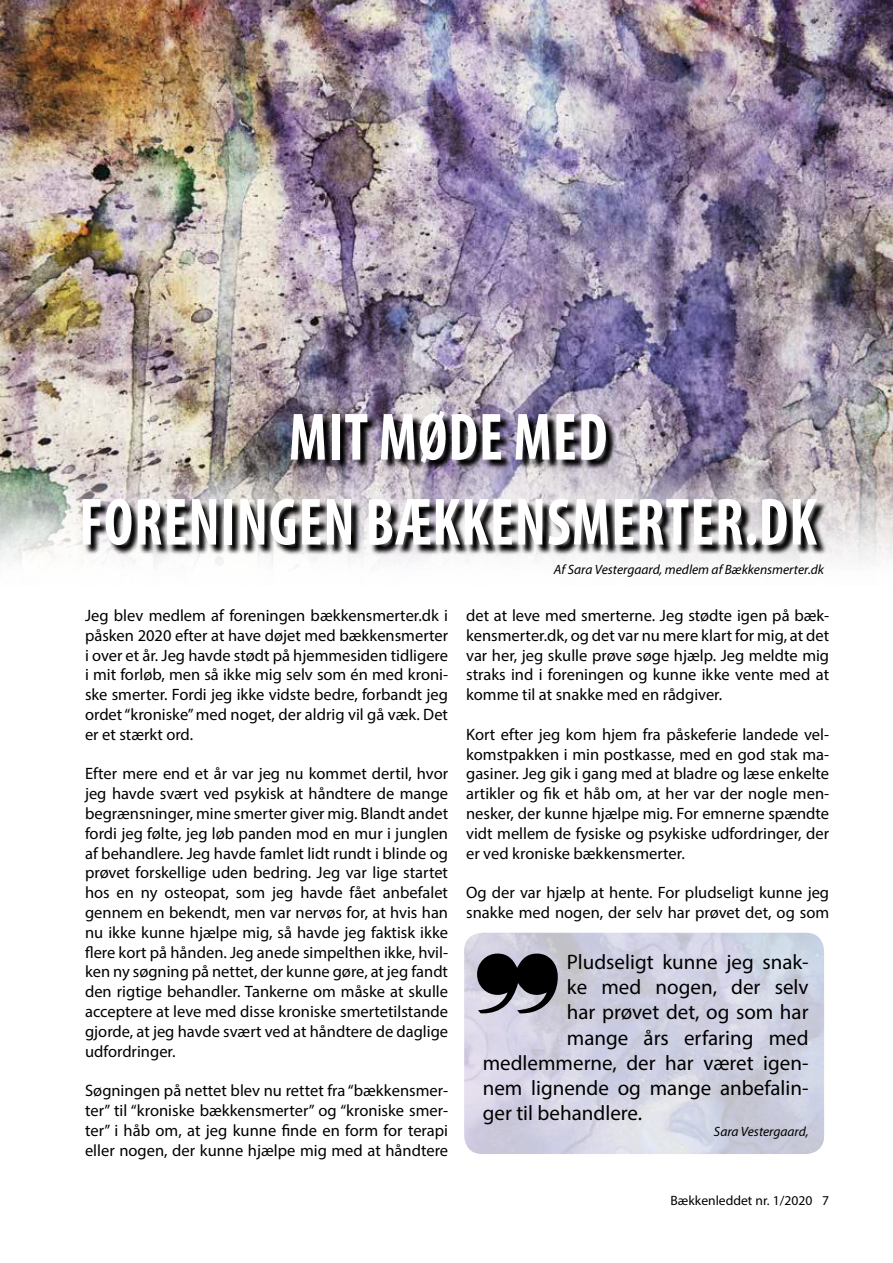
<style>
.page{position:relative;width:893px;height:1263px;background:#fff}
.page>*{position:absolute;margin:0;border:0;box-sizing:border-box;transform-origin:0 0}
.t1{font:700 condensed 67.5px/85.1px "Myriad Pro";letter-spacing:.02em;color:#fff;text-align:center;scale:.89 1}
.t2{font:21px "Myriad Pro";color:#000}
.t3{font:16.5px/19.8px "Myriad Pro";color:#000;text-align:justify}
.t4{font:italic 13.5px "Myriad Pro";color:#000}
.t5{font:13.5px "Myriad Pro";color:#000}
</style>
<div class="page">
<img style="left:0;top:0;width:893px;height:566px">
<img style="left:84px;top:412px;width:743px;height:143px">
<svg style="left:477px;top:953px;width:81px;height:60px;background:#4a4a4f"></svg>
<h1 class="t1" style="left:79px;top:393px;width:830px">MIT MØDE MED<br>FORENINGEN BÆKKENSMERTER.DK</h1>
<p class="t3" style="left:85px;top:605px;width:365px">Jeg blev medlem af foreningen bækkensmerter.dk i påsken 2020 efter at have døjet med bækkensmerter i over et år. Jeg havde stødt på hjemmesiden tidligere i mit forløb, men så ikke mig selv som én med kroni&shy;ske smerter. Fordi jeg ikke vidste bedre, forbandt jeg ordet “kroniske” med noget, der aldrig vil gå væk. Det er et stærkt ord.</p>
<p class="t3" style="left:85px;top:764px;width:365px">Efter mere end et år var jeg nu kommet dertil, hvor jeg havde svært ved psykisk at håndtere de mange begrænsninger, mine smerter giver mig. Blandt andet fordi jeg følte, jeg løb panden mod en mur i junglen af behandlere. Jeg havde famlet lidt rundt i blinde og prøvet forskellige uden bedring. Jeg var lige startet hos en ny osteopat, som jeg havde fået anbefalet gennem en bekendt, men var nervøs for, at hvis han nu ikke kunne hjælpe mig, så havde jeg faktisk ikke flere kort på hånden. Jeg anede simpelthen ikke, hvil&shy;ken ny søgning på nettet, der kunne gøre, at jeg fandt den rigtige behandler. Tankerne om måske at skulle acceptere at leve med disse kroniske smertetilstande gjorde, at jeg havde svært ved at håndtere de daglige udfordringer.</p>
<p class="t3" style="left:85px;top:1080px;width:365px">Søgningen på nettet blev nu rettet fra “bækkensmer&shy;ter” til “kroniske bækkensmerter” og “kroniske smer&shy;ter” i håb om, at jeg kunne finde en form for terapi eller nogen, der kunne hjælpe mig med at håndtere</p>
<p class="t4" style="left:554px;top:562px;width:272px">Af Sara Vestergaard, medlem af Bækkensmerter.dk</p>
<p class="t3" style="left:466px;top:605px;width:365px">det at leve med smerterne. Jeg stødte igen på bæk&shy;kensmerter.dk, og det var nu mere klart for mig, at det var her, jeg skulle prøve søge hjælp. Jeg meldte mig straks ind i foreningen og kunne ikke vente med at komme til at snakke med en rådgiver.</p>
<p class="t3" style="left:466px;top:724px;width:365px">Kort efter jeg kom hjem fra påskeferie landede vel&shy;komstpakken i min postkasse, med en god stak ma&shy;gasiner. Jeg gik i gang med at bladre og læse enkelte artikler og fik et håb om, at her var der nogle men&shy;nesker, der kunne hjælpe mig. For emnerne spændte vidt mellem de fysiske og psykiske udfordringer, der er ved kroniske bækkensmerter.</p>
<p class="t3" style="left:466px;top:882px;width:365px">Og der var hjælp at hente. For pludseligt kunne jeg snakke med nogen, der selv har prøvet det, og som</p>
<p class="t2" style="left:567px;top:949px;width:243px">Pludseligt kunne jeg snak-</p>
<p class="t2" style="left:567px;top:974px;width:243px">ke med nogen, der selv</p>
<p class="t2" style="left:567px;top:999px;width:243px">har prøvet det, og som har</p>
<p class="t2" style="left:567px;top:1024px;width:243px">mange års erfaring med</p>
<p class="t2" style="left:483px;top:1050px;width:327px">medlemmerne, der har været igen-</p>
<p class="t2" style="left:483px;top:1075px;width:327px">nem lignende og mange anbefalin-</p>
<p class="t2" style="left:483px;top:1100px;width:161px">ger til behandlere.</p>
<p class="t4" style="left:714px;top:1123px;width:96px">Sara Vestergaard,</p>
<p class="t5" style="left:670px;top:1192px;width:160px">Bækkenleddet nr. 1/2020 7</p>
</div>
